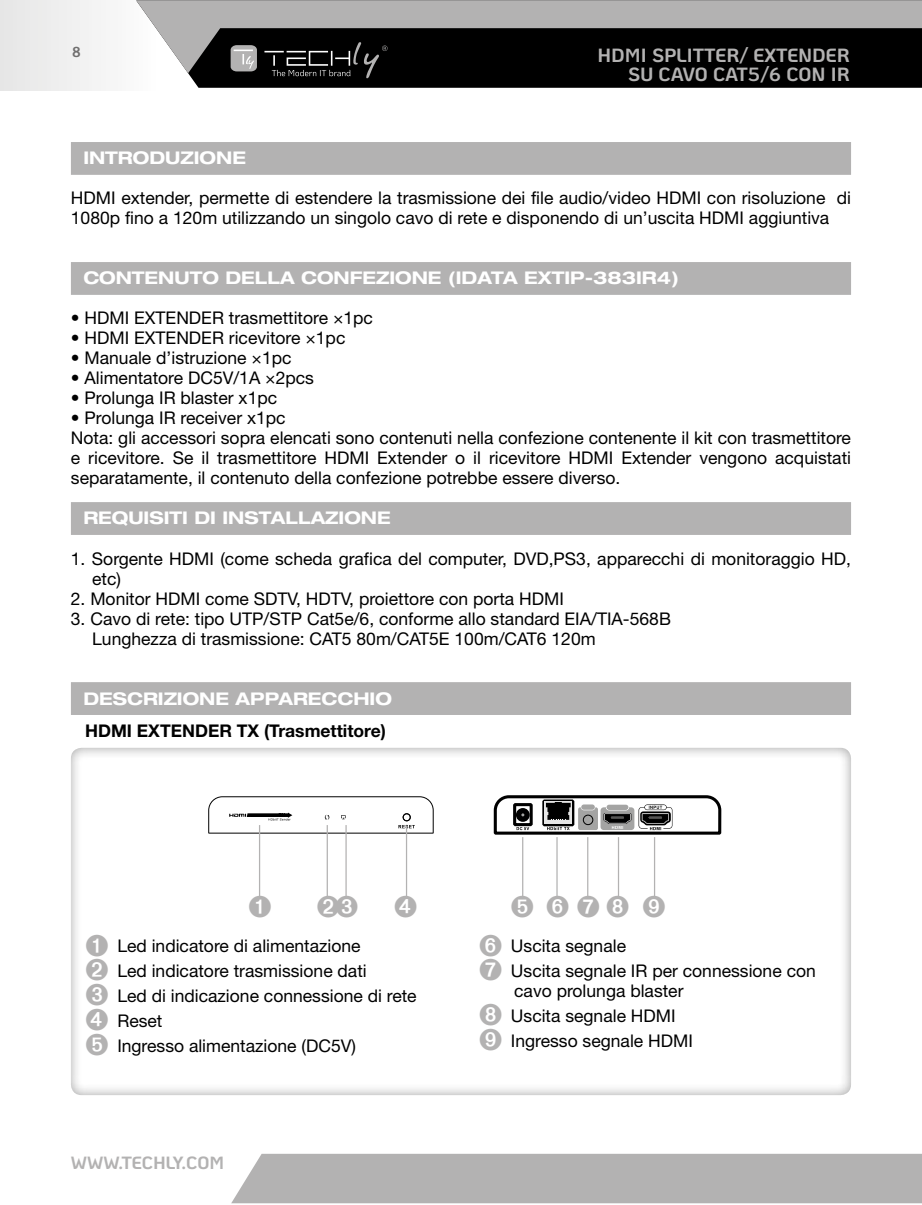
<style>
.page{position:relative;width:922px;height:1205px;background:#fff}
.page>*{position:absolute;margin:0;border:0;box-sizing:border-box;transform-origin:0 0}
.t1{font:30.25px "Zapf Dingbats ITC";letter-spacing:.23em;color:#b3b2b2}
.t2{font:700 19px/19px "Ko Ho";color:#b3b2b2;text-align:right}
.t3{font:700 17.75px "Ko Ho";color:#b3b2b2}
.t4{font:17.5px/25px "Helvetica Neue LT Std";color:#000}
.t5{font:700 expanded 17.5px "Helvetica Neue LT Std";color:#fff}
.t6{font:700 17.5px "Helvetica Neue LT Std";color:#000}
.t7{font:700 14.5px "Ko Ho";color:#706f6f}
.s1{color:#b3b2b2}
</style>
<div class="page">
<div style="left:231px;top:1154px;width:691px;height:49px;background:#b3b2b2"></div>
<div style="left:71px;top:142px;width:779px;height:33px;background:#b3b2b2"></div>
<div style="left:71px;top:262px;width:779px;height:33px;background:#b3b2b2"></div>
<div style="left:71px;top:502px;width:779px;height:33px;background:#b3b2b2"></div>
<div style="left:71px;top:682px;width:779px;height:33px;background:#b3b2b2"></div>
<svg style="left:208px;top:796px;width:226px;height:38px"></svg>
<div style="left:402px;top:813px;width:8px;height:8px;border:1px solid #000;border-radius:50%"></div>
<svg style="left:493px;top:795px;width:228px;height:40px"></svg>
<hr style="left:259px;top:825px;width:1px;height:74px;background:#b3b2b2">
<hr style="left:326px;top:825px;width:2px;height:72px;background:#b3b2b2">
<hr style="left:522px;top:837px;width:1px;height:62px;background:#b3b2b2">
<hr style="left:345px;top:825px;width:1px;height:71px;background:#b3b2b2">
<hr style="left:556px;top:837px;width:1px;height:62px;background:#b3b2b2">
<hr style="left:587px;top:837px;width:1px;height:62px;background:#b3b2b2">
<hr style="left:406px;top:826px;width:1px;height:72px;background:#b3b2b2">
<hr style="left:617px;top:837px;width:2px;height:62px;background:#b3b2b2">
<hr style="left:653px;top:837px;width:2px;height:62px;background:#b3b2b2">
<svg style="left:136px;top:73px;width:785px;height:15px;background:#171717"></svg>
<svg style="left:136px;top:0;width:785px;height:73px;background:#575757"></svg>
<svg style="left:230px;top:45px;width:27px;height:26px"></svg>
<svg style="left:264px;top:42px;width:123px;height:36px;background:#1e1e1e"></svg>
<p class="t7" style="left:72px;top:39px;width:10px">8</p>
<p class="t2" style="left:597px;top:46px;width:254px">HDMI SPLITTER/ EXTENDER<br>SU CAVO CAT5/6 CON IR</p>
<p class="t5" style="left:83px;top:147px;width:164px">INTRODUZIONE</p>
<p class="t4" style="left:71px;top:188px;width:781px;line-height:20px">HDMI extender, permette di estendere la trasmissione dei file audio/video HDMI con risoluzione di<br>1080p fino a 120m utilizzando un singolo cavo di rete e disponendo di un’uscita HDMI aggiuntiva</p>
<p class="t5" style="left:83px;top:267px;width:597px">CONTENUTO DELLA CONFEZIONE (IDATA EXTIP-383IR4)</p>
<p class="t4" style="left:71px;top:305px;width:303px">• HDMI EXTENDER trasmettitore ×1pc</p>
<p class="t4" style="left:71px;top:325px;width:276px">• HDMI EXTENDER ricevitore ×1pc</p>
<p class="t4" style="left:71px;top:345px;width:222px">• Manuale d’istruzione ×1pc</p>
<p class="t4" style="left:71px;top:365px;width:244px">• Alimentatore DC5V/1A ×2pcs</p>
<p class="t4" style="left:71px;top:385px;width:208px">• Prolunga IR blaster x1pc</p>
<p class="t4" style="left:71px;top:408px;width:781px;line-height:20px">• Prolunga IR receiver x1pc<br>Nota: gli accessori sopra elencati sono contenuti nella confezione contenente il kit con trasmettitore e ricevitore. Se il trasmettitore HDMI Extender o il ricevitore HDMI Extender vengono acquistati separatamente, il contenuto della confezione potrebbe essere diverso.</p>
<p class="t5" style="left:83px;top:507px;width:309px">REQUISITI DI INSTALLAZIONE</p>
<p class="t4" style="left:92px;top:548px;width:760px;line-height:20px;text-indent:-21px">1. Sorgente HDMI (come scheda grafica del computer, DVD,PS3, apparecchi di monitoraggio HD, etc)</p>
<p class="t4" style="left:71px;top:585px;width:494px">2. Monitor HDMI come SDTV, HDTV, proiettore con porta HDMI</p>
<p class="t4" style="left:92px;top:608px;width:580px;line-height:20px;text-indent:-21px">3. Cavo di rete: tipo UTP/STP Cat5e/6, conforme allo standard EIA/TIA-568B<br>Lunghezza di trasmissione: CAT5 80m/CAT5E 100m/CAT6 120m</p>
<p class="t5" style="left:83px;top:687px;width:310px">DESCRIZIONE APPARECCHIO</p>
<p class="t6" style="left:85px;top:720px;width:302px">HDMI EXTENDER TX (Trasmettitore)</p>
<h1 class="t1" style="left:316px;top:892px;width:103px">➋➌ ➍</h1>
<h1 class="t1" style="left:510px;top:892px;width:157px">➎➏➐➑➒</h1>
<p class="t4" style="left:85px;top:933px;width:333px"><span class="s1">➊</span> Led indicatore di alimentazione<br><span class="s1">➋</span> Led indicatore trasmissione dati<br><span class="s1">➌</span> Led di indicazione connessione di rete<br><span class="s1">➍</span> Reset<br><span class="s1">➎</span> Ingresso alimentazione (DC5V)</p>
<p class="t4" style="left:478px;top:933px;width:338px"><span class="s1">➏</span> Uscita segnale<br><span class="s1">➐</span> Uscita segnale IR per connessione con</p>
<p class="t4" style="left:478px;top:978px;width:216px;text-indent:35px">cavo prolunga blaster<br><span class="s1">➑</span> Uscita segnale HDMI<br><span class="s1">➒</span> Ingresso segnale HDMI</p>
<p class="t3" style="left:71px;top:1147px;width:155px">WWW.TECHLY.COM</p>
</div>
